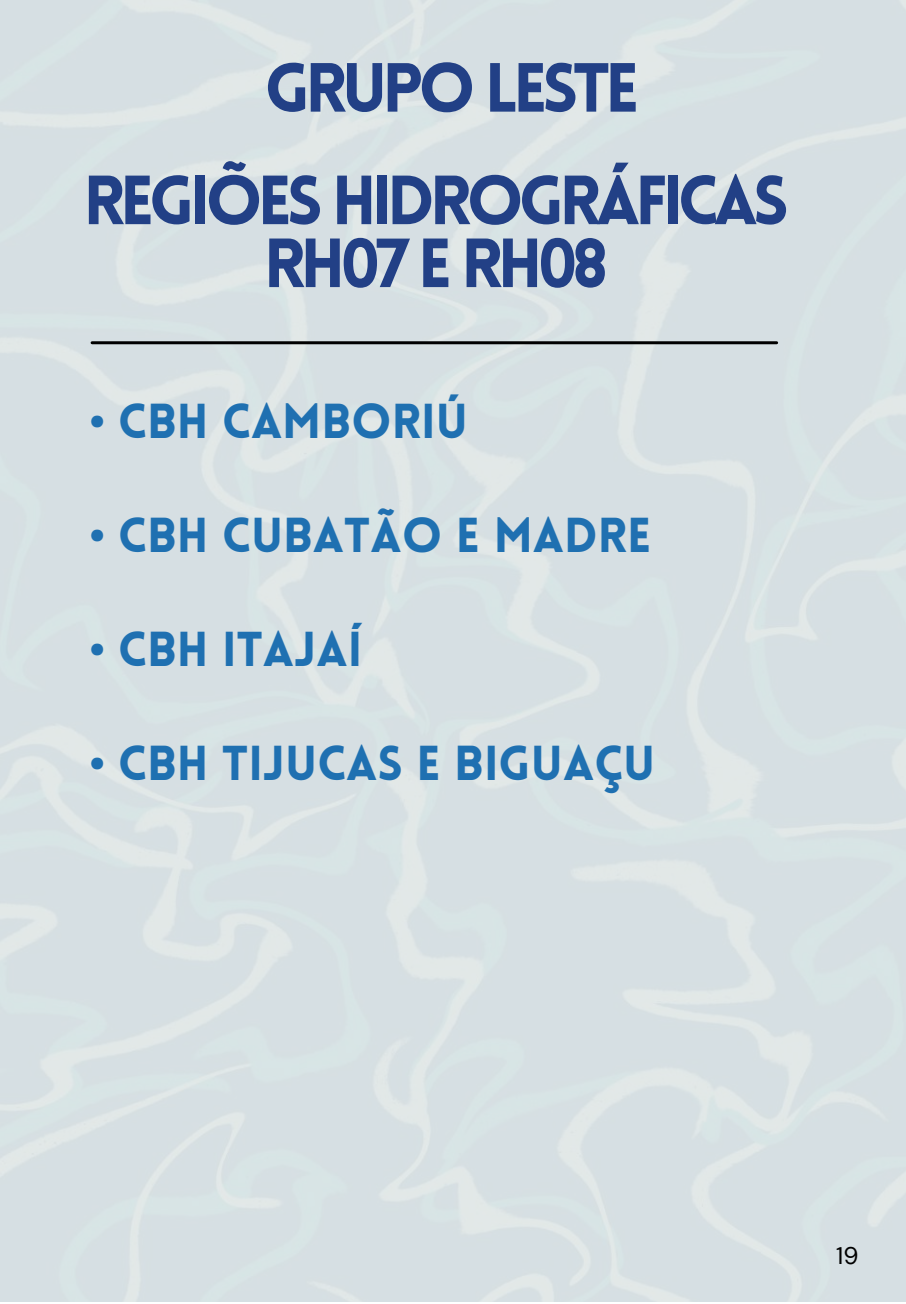
<style>
.page{position:relative;width:906px;height:1304px;background:#fff}
.page>*{position:absolute;margin:0;border:0;box-sizing:border-box;transform-origin:0 0}
.t1{font:900 67.8px/62.8px "Lovelo";letter-spacing:-.075em;color:#224086;text-align:center}
.t2{font:900 48px "Lovelo";color:#1f70b1}
.t3{font:24px "DM Sans";color:#000}
</style>
<div class="page">
<img style="left:0;top:0;width:906px;height:1301px">
<hr style="left:92px;top:341px;width:684px;height:3px;background:#000">
<h1 class="t1" style="left:265px;top:63px;width:376px">GRUPO LESTE</h1>
<h1 class="t1" style="left:83px;top:176px;width:707px">REGIÕES HIDROGRÁFICAS<br>RH07 E RH08</h1>
<p class="t2" style="left:91px;top:402px;width:379px">• CBH CAMBORIÚ</p>
<p class="t2" style="left:91px;top:516px;width:562px">• CBH CUBATÃO E MADRE</p>
<p class="t2" style="left:91px;top:630px;width:273px">• CBH ITAJAÍ</p>
<p class="t2" style="left:91px;top:744px;width:566px">• CBH TIJUCAS E BIGUAÇU</p>
<p class="t3" style="left:836px;top:1240px;width:24px">19</p>
</div>
